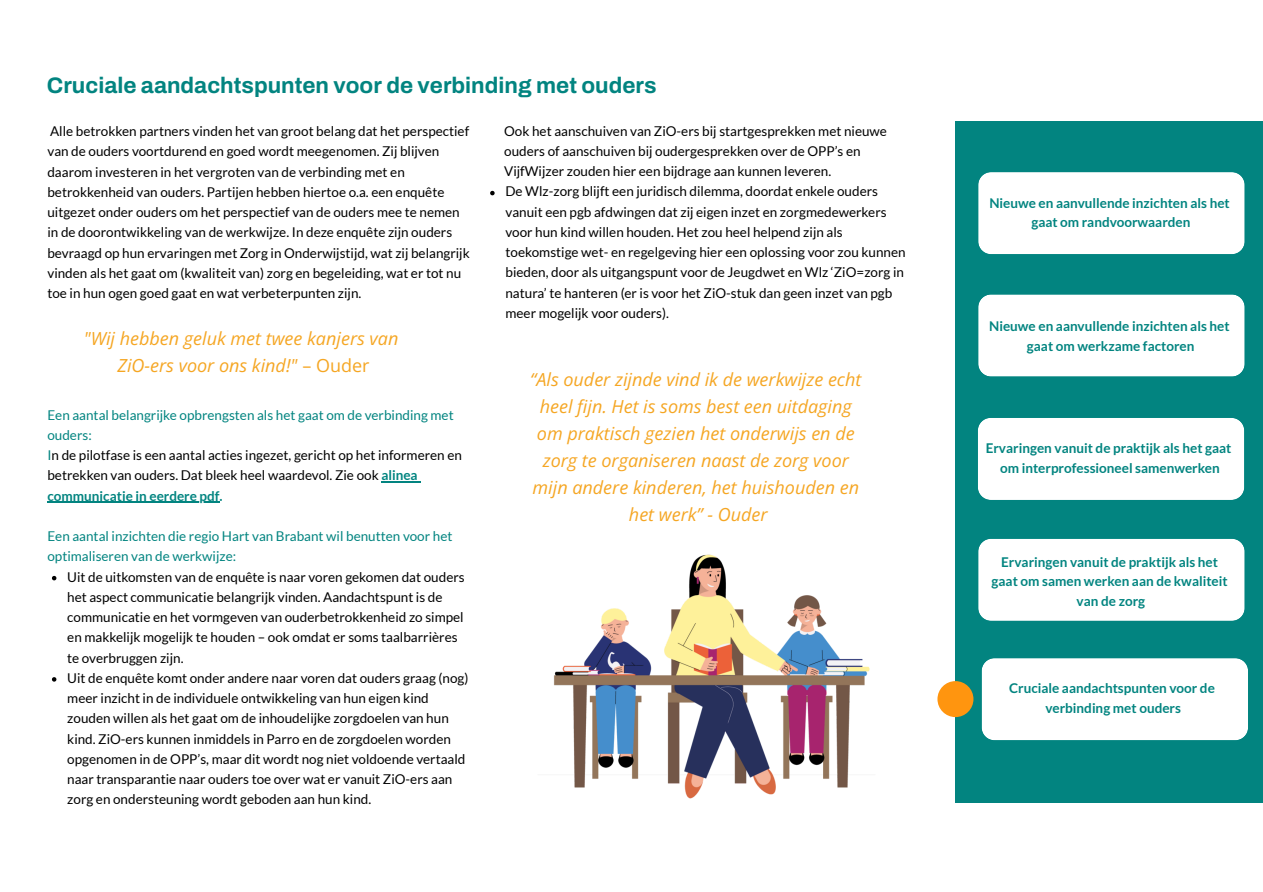
<style>
.page{position:relative;width:1263px;height:892px;background:#fff}
.page>*{position:absolute;margin:0;border:0;box-sizing:border-box;transform-origin:0 0}
.t1{font:700 22.5px "Archivo";color:#028480}
.t2{font:italic 18px/27px "Open Sans";color:#f5a623;text-align:center}
.t3{font:13.5px/20.2px "Lato";color:#000}
.t4{font:700 13.5px/19.1px "Lato";color:#028480;text-align:center}
.t5{font:13.5px/20.2px "Lato";color:#028480}
.s1{font-style:normal}
.s2{color:#028480}
.s3{font-weight:700;color:#028480}
.s4{font-weight:700;font-style:italic;color:#028480}
</style>
<div class="page">
<hr style="left:381px;top:481px;width:36px;height:1px;background:#028480">
<hr style="left:47px;top:501px;width:173px;height:1px;background:#028480">
<svg style="left:52px;top:576px;width:4px;height:4px"></svg>
<svg style="left:52px;top:677px;width:4px;height:4px"></svg>
<svg style="left:490px;top:191px;width:4px;height:4px"></svg>
<img style="left:554px;top:554px;width:316px;height:245px">
<div style="left:955px;top:121px;width:307px;height:681px;background:#028480"></div>
<div style="left:977px;top:172px;width:267px;height:82px;background:#fff;border-radius:13px"></div>
<div style="left:977px;top:538px;width:267px;height:83px;background:#fff;border-radius:13px"></div>
<div style="left:977px;top:418px;width:266px;height:82px;background:#fff;border-radius:13px"></div>
<div style="left:977px;top:294px;width:267px;height:82px;background:#fff;border-radius:13px"></div>
<div style="left:981px;top:658px;width:266px;height:82px;background:#fff;border-radius:13px"></div>
<div style="left:937px;top:681px;width:36px;height:36px;background:#ff950f;border-radius:50%"></div>
<p class="t1" style="left:47px;top:73px;width:611px">Cruciale aandachtspunten voor de verbinding met ouders</p>
<p class="t3" style="left:50px;top:121px;width:420px">Alle betrokken partners vinden het van groot belang dat het perspectief</p>
<p class="t3" style="left:47px;top:141px;width:393px">van de ouders voortdurend en goed wordt meegenomen. Zij blijven</p>
<p class="t3" style="left:47px;top:161px;width:424px">daarom investeren in het vergroten van de verbinding met en betrokkenheid van ouders. Partijen hebben hiertoe o.a. een enquête uitgezet onder ouders om het perspectief van de ouders mee te nemen in de doorontwikkeling van de werkwijze. In deze enquête zijn ouders bevraagd op hun ervaringen met Zorg in Onderwijstijd, wat zij belangrijk vinden als het gaat om (kwaliteit van) zorg en begeleiding, wat er tot nu toe in hun ogen goed gaat en wat verbeterpunten zijn.</p>
<p class="t3" style="left:504px;top:120px;width:384px">Ook het aanschuiven van ZiO-ers bij startgesprekken met nieuwe</p>
<p class="t3" style="left:504px;top:140px;width:358px">ouders of aanschuiven bij oudergesprekken over de OPP’s en</p>
<p class="t3" style="left:504px;top:161px;width:328px">VijfWijzer zouden hier een bijdrage aan kunnen leveren.</p>
<p class="t3" style="left:505px;top:181px;width:401px">De Wlz-zorg blijft een juridisch dilemma, doordat enkele ouders vanuit een pgb afdwingen dat zij eigen inzet en zorgmedewerkers voor hun kind willen houden. Het zou heel helpend zijn als toekomstige wet- en regelgeving hier een oplossing voor zou kunnen bieden, door als uitgangspunt voor de Jeugdwet en Wlz ‘ZiO=zorg in natura’ te hanteren (er is voor het ZiO-stuk dan geen inzet van pgb meer mogelijk voor ouders).</p>
<h2 class="t2" style="left:84px;top:324px;width:316px">"Wij hebben geluk met twee kanjers van<br>ZiO-ers voor ons kind!" <span class="s1">– Ouder</span></h2>
<p class="t3" style="left:47px;top:404px;width:416px"><span class="s2">Een aantal belangrijke opbrengsten als het gaat om de verbinding met ouders:<br>I</span>n de pilotfase is een aantal acties ingezet, gericht op het informeren en betrekken van ouders. Dat bleek heel waardevol. Zie ook <span class="s3">alinea communicatie in eerdere pdf</span><span class="s4">.</span></p>
<p class="t5" style="left:47px;top:525px;width:406px">Een aantal inzichten die regio Hart van Brabant wil benutten voor het optimaliseren van de werkwijze:</p>
<p class="t3" style="left:67px;top:566px;width:402px">Uit de uitkomsten van de enquête is naar voren gekomen dat ouders het aspect communicatie belangrijk vinden. Aandachtspunt is de communicatie en het vormgeven van ouderbetrokkenheid zo simpel en makkelijk mogelijk te houden – ook omdat er soms taalbarrières te overbruggen zijn.<br>Uit de enquête komt onder andere naar voren dat ouders graag (nog) meer inzicht in de individuele ontwikkeling van hun eigen kind zouden willen als het gaat om de inhoudelijke zorgdoelen van hun kind. ZiO-ers kunnen inmiddels in Parro en de zorgdoelen worden opgenomen in de OPP’s, maar dit wordt nog niet voldoende vertaald naar transparantie naar ouders toe over wat er vanuit ZiO-ers aan zorg en ondersteuning wordt geboden aan hun kind.</p>
<h2 class="t2" style="left:530px;top:366px;width:332px">“Als ouder zijnde vind ik de werkwijze echt heel fijn. Het is soms best een uitdaging om praktisch gezien het onderwijs en de zorg te organiseren naast de zorg voor mijn andere kinderen, het huishouden en het werk” - Ouder</h2>
<p class="t4" style="left:989px;top:193px;width:242px">Nieuwe en aanvullende inzichten als het gaat om randvoorwaarden</p>
<p class="t4" style="left:988px;top:316px;width:242px">Nieuwe en aanvullende inzichten als het gaat om werkzame factoren</p>
<p class="t4" style="left:985px;top:438px;width:247px">Ervaringen vanuit de praktijk als het gaat om interprofessioneel samenwerken</p>
<p class="t4" style="left:991px;top:552px;width:237px">Ervaringen vanuit de praktijk als het gaat om samen werken aan de kwaliteit van de zorg</p>
<p class="t4" style="left:1008px;top:678px;width:207px">Cruciale aandachtspunten voor de verbinding met ouders</p>
</div>
